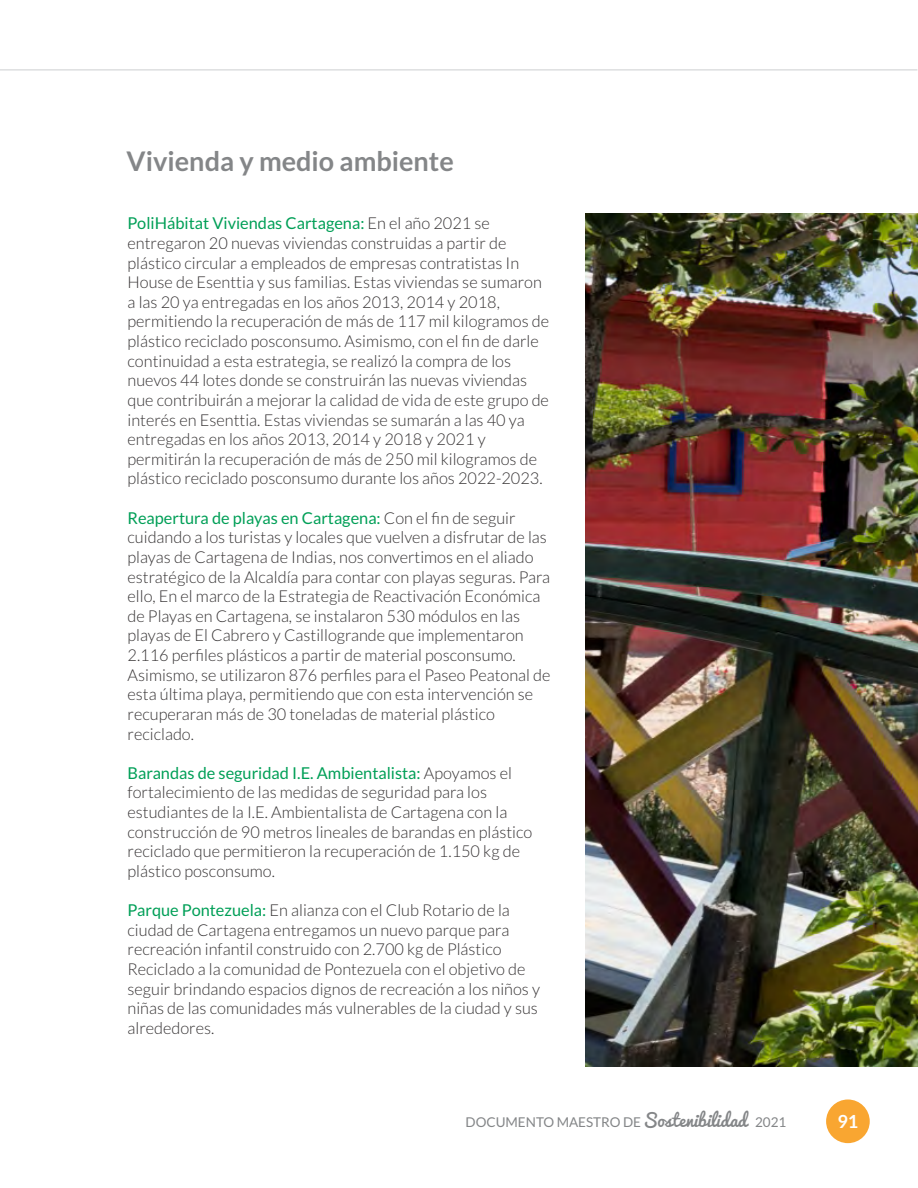
<style>
.page{position:relative;width:918px;height:1188px;background:#fff}
.page>*{position:absolute;margin:0;border:0;box-sizing:border-box;transform-origin:0 0}
.t1{font:700 27px "Lato";color:#848688}
.t2{font:700 18px "Lato";color:#fefefe}
.t3{font:300 16.35px/19.6px "Lato";color:#373435}
.t4{font:13.5px "Lato";color:#848688}
.s1{font-weight:400;color:#009f57}
.s2{font-family:"Pacifico";font-size:17.55px}
</style>
<div class="page">
<img style="left:585px;top:213px;width:333px;height:854px">
<div style="left:826px;top:1100px;width:44px;height:43px;background:#f9a631;border-radius:50%"></div>
<hr style="left:0;top:69px;width:917px;height:1px;background:#d2d3d5">
<h1 class="t1" style="left:127px;top:149px;width:329px">Vivienda y medio ambiente</h1>
<p class="t3" style="left:128px;top:215px;width:423px"><span class="s1">PoliHábitat Viviendas Cartagena:</span> En el año 2021 se entregaron 20 nuevas viviendas construidas a partir de plástico circular a empleados de empresas contratistas In House de Esenttia y sus familias. Estas viviendas se sumaron a las 20 ya entregadas en los años 2013, 2014 y 2018, permitiendo la recuperación de más de 117 mil kilogramos de plástico reciclado posconsumo. Asimismo, con el fin de darle continuidad a esta estrategia, se realizó la compra de los nuevos 44 lotes donde se construirán las nuevas viviendas que contribuirán a mejorar la calidad de vida de este grupo de interés en Esenttia. Estas viviendas se sumarán a las 40 ya entregadas en los años 2013, 2014 y 2018 y 2021 y permitirán la recuperación de más de 250 mil kilogramos de plástico reciclado posconsumo durante los años 2022-2023.</p>
<p class="t3" style="left:128px;top:509px;width:425px"><span class="s1">Reapertura de playas en Cartagena:</span> Con el fin de seguir cuidando a los turistas y locales que vuelven a disfrutar de las playas de Cartagena de Indias, nos convertimos en el aliado estratégico de la Alcaldía para contar con playas seguras. Para ello, En el marco de la Estrategia de Reactivación Económica de Playas en Cartagena, se instalaron 530 módulos en las playas de El Cabrero y Castillogrande que implementaron 2.116 perfiles plásticos a partir de material posconsumo.<br>Asimismo, se utilizaron 876 perfiles para el Paseo Peatonal de esta última playa, permitiendo que con esta intervención se recuperaran más de 30 toneladas de material plástico reciclado.</p>
<p class="t3" style="left:128px;top:764px;width:406px"><span class="s1">Barandas de seguridad I.E. Ambientalista:</span> Apoyamos el fortalecimiento de las medidas de seguridad para los estudiantes de la I.E. Ambientalista de Cartagena con la construcción de 90 metros lineales de barandas en plástico reciclado que permitieron la recuperación de 1.150 kg de plástico posconsumo.</p>
<p class="t3" style="left:128px;top:901px;width:414px"><span class="s1">Parque Pontezuela:</span> En alianza con el Club Rotario de la ciudad de Cartagena entregamos un nuevo parque para recreación infantil construido con 2.700 kg de Plástico Reciclado a la comunidad de Pontezuela con el objetivo de seguir brindando espacios dignos de recreación a los niños y niñas de las comunidades más vulnerables de la ciudad y sus alrededores.</p>
<p class="t4" style="left:466px;top:1116px;width:283px">DOCUMENTO MAESTRO DE <span class="s2">Sostenibilidad</span></p>
<p class="t4" style="left:755px;top:1116px;width:33px">2021</p>
<p class="t2" style="left:837px;top:1113px;width:22px">91</p>
</div>
